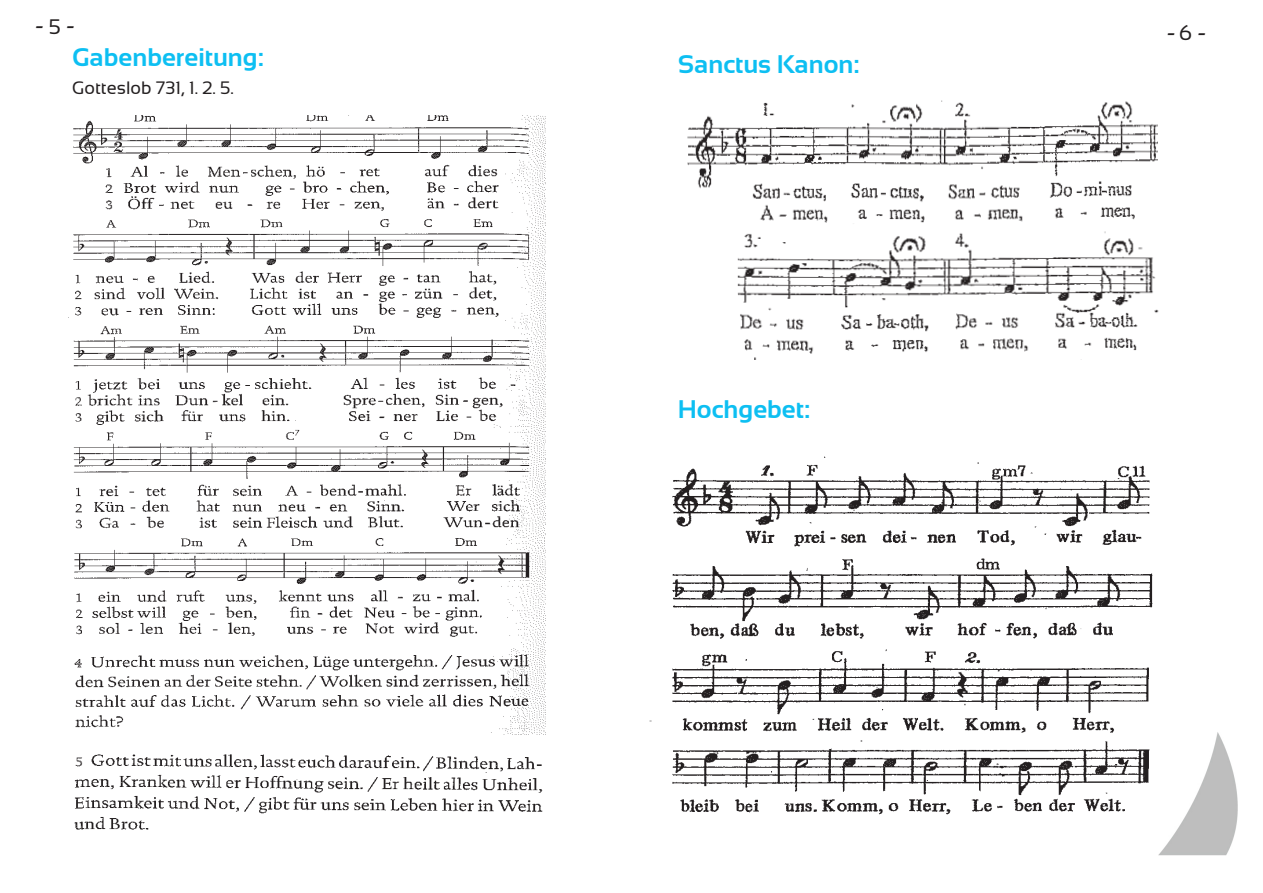
<style>
.page{position:relative;width:1263px;height:893px;background:#fff}
.page>*{position:absolute;margin:0;border:0;box-sizing:border-box;transform-origin:0 0}
.t1{font:700 25.5px "Sansation";color:#0dbff2}
.t2{font:700 25.5px "Minion Pro";color:#231f20}
.t3{font:21px "Sansation";color:#231f20}
.t4{font:18px "Sansation";color:#231f20}
</style>
<div class="page">
<img style="left:1158px;top:732px;width:80px;height:124px">
<img style="left:68px;top:115px;width:477px;height:619px">
<img style="left:74px;top:754px;width:469px;height:76px">
<img style="left:687px;top:101px;width:471px;height:122px">
<img style="left:649px;top:456px;width:512px;height:363px">
<img style="left:738px;top:231px;width:421px;height:129px">
<p class="t3" style="left:49px;top:15px;width:14px">5</p>
<p class="t3" style="left:1179px;top:21px;width:14px">6</p>
<p class="t2" style="left:35px;top:7px;width:41px">- -</p>
<p class="t2" style="left:1167px;top:13px;width:41px">- -</p>
<p class="t1" style="left:72px;top:43px;width:193px">Gabenbereitung:</p>
<p class="t1" style="left:678px;top:49px;width:183px">Sanctus Kanon:</p>
<p class="t4" style="left:72px;top:78px;width:163px">Gotteslob 731, 1. 2. 5.</p>
<p class="t1" style="left:678px;top:395px;width:134px">Hochgebet:</p>
</div>
